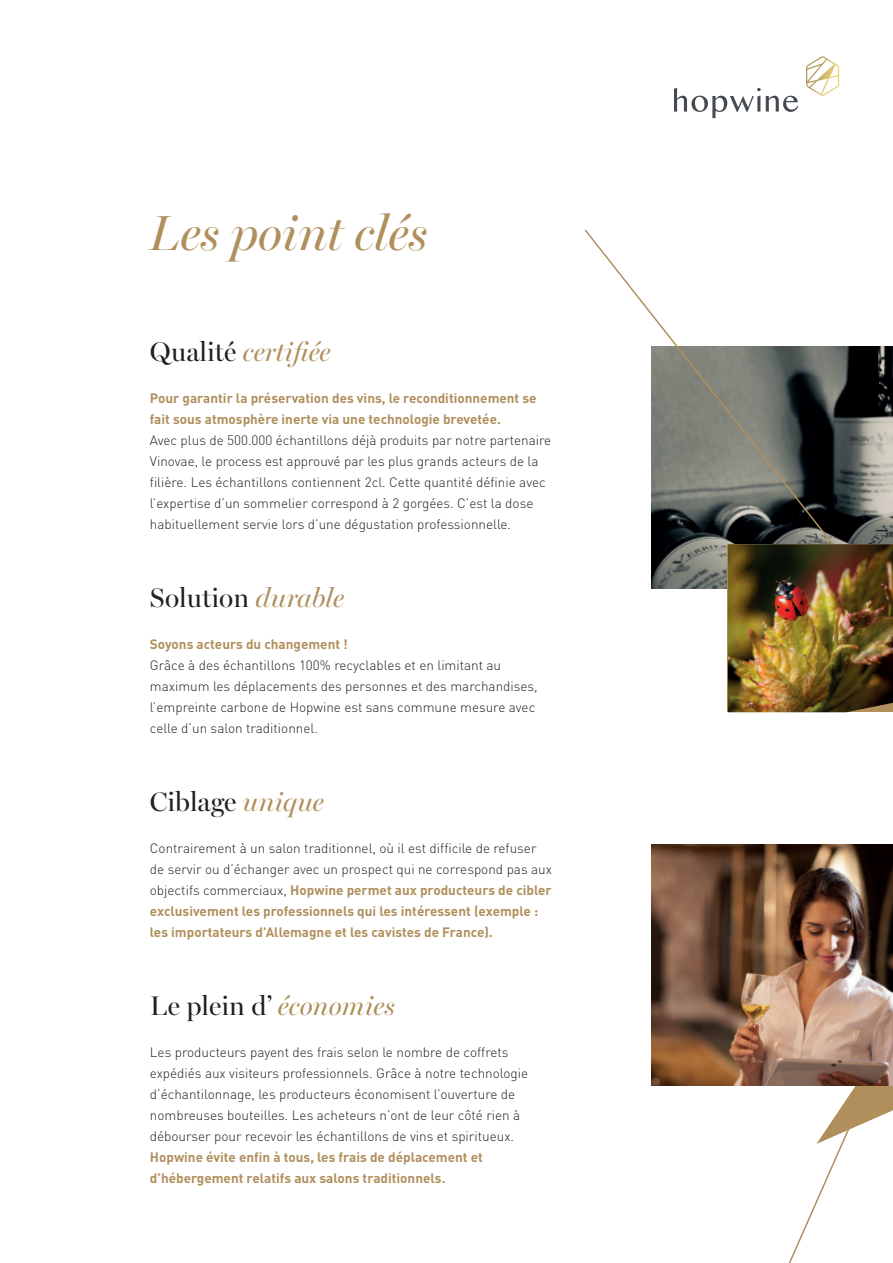
<style>
.page{position:relative;width:893px;height:1263px;background:#fff}
.page>*{position:absolute;margin:0;border:0;box-sizing:border-box;transform-origin:0 0}
.t1{font:italic 49.5px "Miller Banner";color:#b08f5d}
.t2{font:27px "Miller Banner";color:#231f20}
.t3{font:italic 27px "Miller Banner";color:#b08f5d}
.t4{font:300 13.5px/21px "DIN";color:#231f20}
.t5{font:700 13.5px/21px "DIN";color:#b08f5d}
.s1{font-style:normal;color:#231f20}
.s2{font-style:italic;color:#b08f5d}
.s3{font-weight:300;color:#231f20}
</style>
<div class="page">
<svg style="left:788px;top:1086px;width:105px;height:177px"></svg>
<svg style="left:674px;top:88px;width:124px;height:30px"></svg>
<svg style="left:806px;top:56px;width:33px;height:40px"></svg>
<img style="left:651px;top:844px;width:242px;height:242px">
<svg style="left:584px;top:229px;width:309px;height:392px"></svg>
<img style="left:728px;top:544px;width:165px;height:168px">
<h1 class="t1" style="left:150px;top:204px;width:279px">Les point clés</h1>
<h2 class="t3" style="left:150px;top:336px;width:182px"><span class="s1">Qualité</span> certifiée</h2>
<p class="t5" style="left:150px;top:387px;width:388px">Pour garantir la préservation des vins, le reconditionnement se fait sous atmosphère inerte via une technologie brevetée.</p>
<p class="t4" style="left:150px;top:429px;width:403px">Avec plus de 500.000 échantillons déjà produits par notre partenaire Vinovae, le process est approuvé par les plus grands acteurs de la filière. Les échantillons contiennent 2cl. Cette quantité définie avec l’expertise d’un sommelier correspond à 2 gorgées. C’est la dose habituellement servie lors d’une dégustation professionnelle.</p>
<h2 class="t2" style="left:150px;top:581px;width:196px">Solution <span class="s2">durable</span></h2>
<p class="t5" style="left:150px;top:633px;width:200px">Soyons acteurs du changement !</p>
<p class="t4" style="left:150px;top:654px;width:389px">Grâce à des échantillons 100% recyclables et en limitant au maximum les déplacements des personnes et des marchandises, l’empreinte carbone de Hopwine est sans commune mesure avec celle d’un salon traditionnel.</p>
<h2 class="t2" style="left:150px;top:785px;width:175px">Ciblage <span class="s2">unique</span></h2>
<p class="t5" style="left:150px;top:837px;width:404px"><span class="s3">Contrairement à un salon traditionnel, où il est difficile de refuser de servir ou d’échanger avec un prospect qui ne correspond pas aux objectifs commerciaux,</span> Hopwine permet aux producteurs de cibler exclusivement les professionnels qui les intéressent (exemple : les importateurs d’Allemagne et les cavistes de France).</p>
<h2 class="t2" style="left:150px;top:989px;width:246px">Le plein d’ <span class="s2">économies</span></h2>
<p class="t4" style="left:150px;top:1041px;width:380px">Les producteurs payent des frais selon le nombre de coffrets expédiés aux visiteurs professionnels. Grâce à notre technologie d’échantilonnage, les producteurs économisent l’ouverture de nombreuses bouteilles. Les acheteurs n’ont de leur côté rien à débourser pour recevoir les échantillons de vins et spiritueux.</p>
<p class="t5" style="left:150px;top:1146px;width:334px">Hopwine évite enfin à tous, les frais de déplacement et d’hébergement relatifs aux salons traditionnels.</p>
</div>
